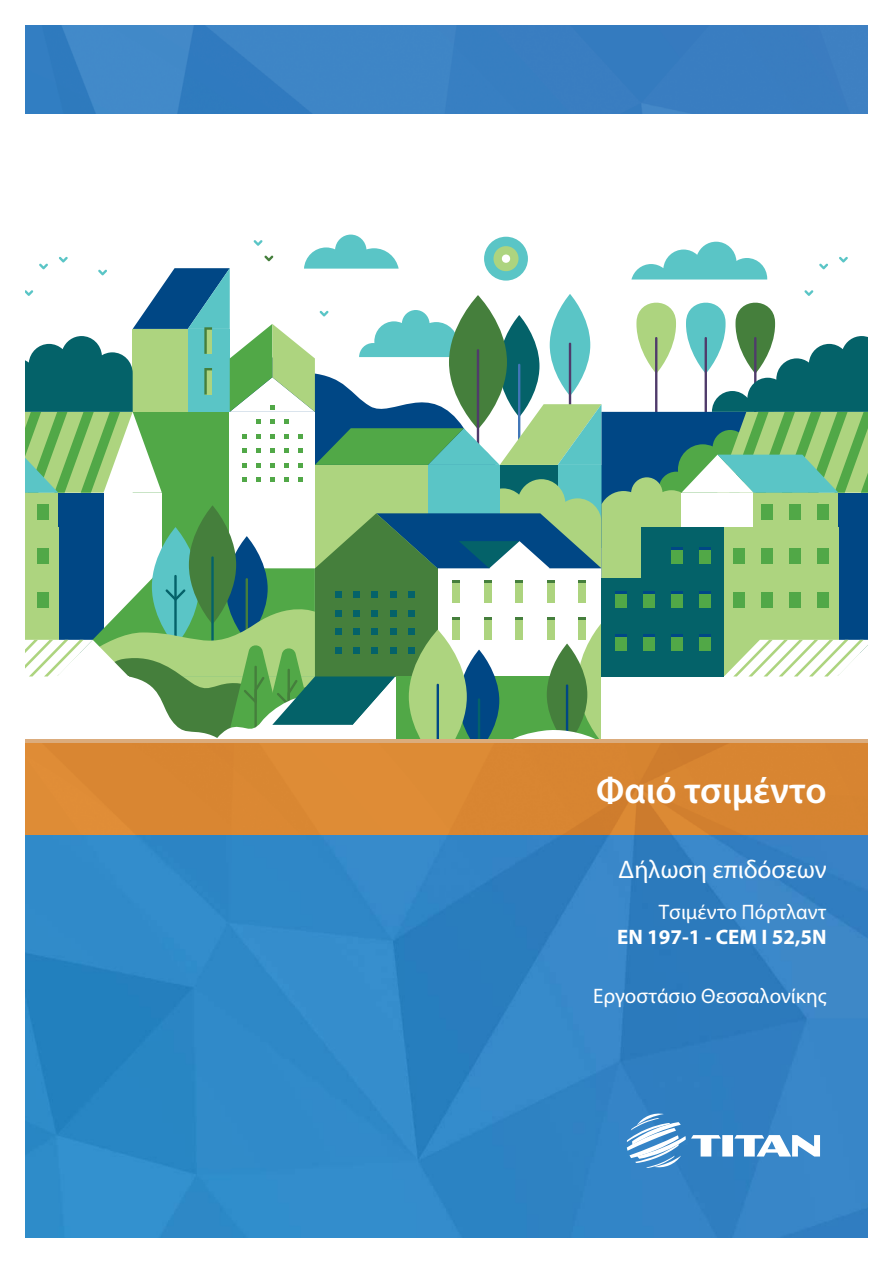
<style>
.page{position:relative;width:893px;height:1263px;background:#fff}
.page>*{position:absolute;margin:0;border:0;box-sizing:border-box;transform-origin:0 0}
.t1{font:600 37.5px "Myriad Pro";color:#fff}
.t2{font:25.5px "Myriad Pro";color:#fff}
.t3{font:21px "Myriad Pro";color:#fff}
.t4{font:700 21px "Myriad Pro";color:#fff}
</style>
<div class="page">
<svg style="left:26px;top:235px;width:842px;height:504px"></svg>
<img style="left:26px;top:835px;width:841px;height:402px">
<img style="left:26px;top:26px;width:841px;height:88px">
<svg style="left:627px;top:1113px;width:193px;height:55px"></svg>
<hr style="left:26px;top:739px;width:842px;height:4px;background:#dbac7d">
<div style="left:25px;top:743px;width:842px;height:92px;background:#d98632"></div>
<h1 class="t1" style="left:596px;top:767px;width:232px">Φαιό τσιμέντο</h1>
<p class="t2" style="left:619px;top:854px;width:210px">Δήλωση επιδόσεων</p>
<p class="t3" style="left:659px;top:898px;width:169px">Τσιμέντο Πόρτλαντ</p>
<p class="t4" style="left:617px;top:923px;width:211px">ΕΝ 197-1 - CEM I 52,5N</p>
<p class="t3" style="left:593px;top:983px;width:235px">Εργοστάσιο Θεσσαλονίκης</p>
</div>
